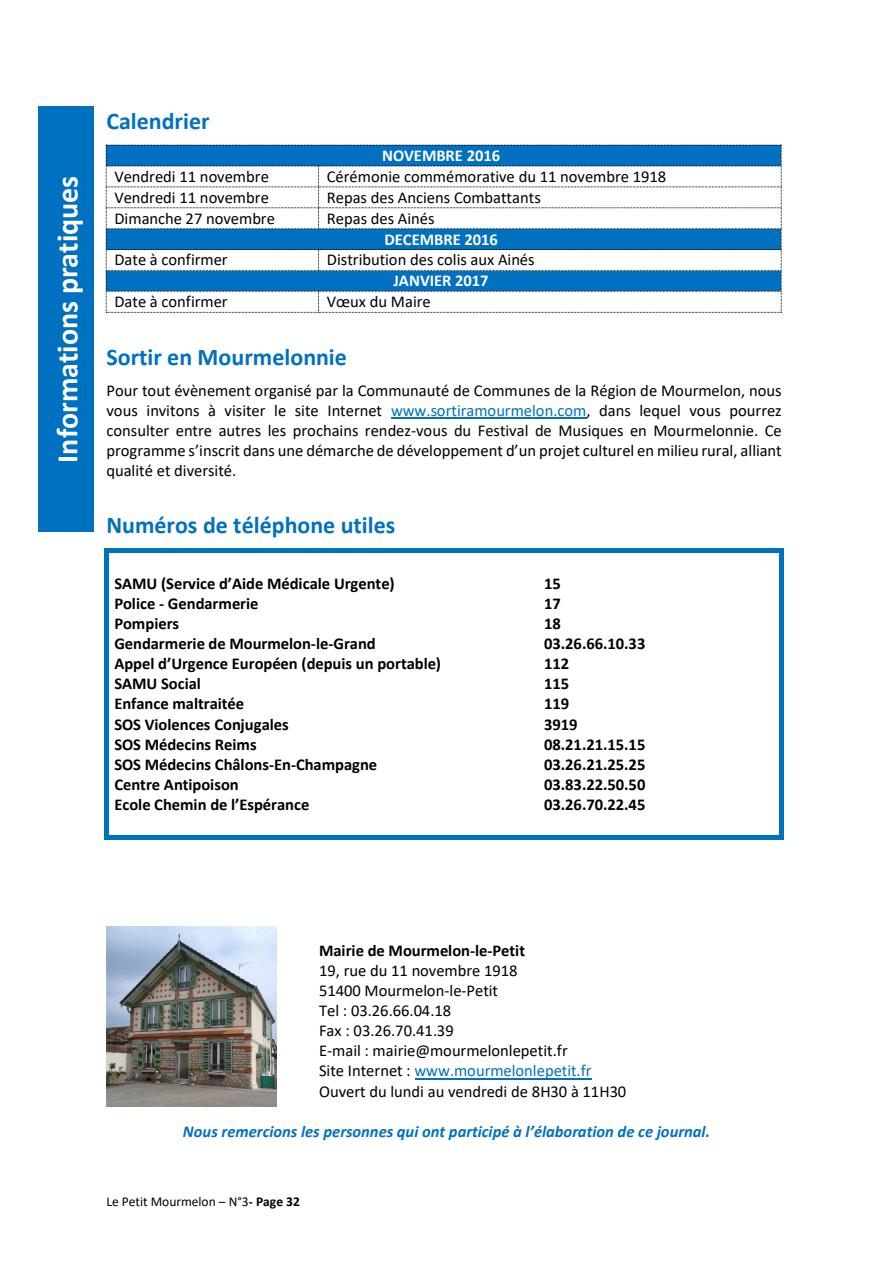
<style>
.page{position:relative;width:893px;height:1263px;background:#fff}
.page>*{position:absolute;margin:0;border:0;box-sizing:border-box;transform-origin:0 0}
.t1{font:700 30px "Calibri";color:#fff}
.t2{font:700 24px "Calibri";color:#0070c0}
.t3{font:16.5px/20.1px "Calibri";color:#000}
.t4{font:700 16.5px "Calibri";color:#000}
.t5{font:italic 700 16.5px "Calibri";color:#0070c0}
.t6{font:700 16.5px "Calibri";color:#fff}
.t7{font:13.5px "Calibri";color:#000}
.s1{font-weight:700;color:#fff}
.s2{color:#0070c0}
.s3{font-weight:700}
</style>
<div class="page">
<div style="left:38px;top:107px;width:56px;height:425px;background:#0070c0"></div>
<hr style="left:391px;top:417px;width:195px;height:2px;background:#0070c0">
<hr style="left:415px;top:1078px;width:177px;height:1px;background:#0070c0">
<svg style="left:106px;top:145px;width:676px;height:168px"></svg>
<svg style="left:104px;top:548px;width:5px;height:5px"></svg>
<div style="left:109px;top:548px;width:427px;height:5px;background:#0070c0"></div>
<svg style="left:536px;top:548px;width:4px;height:5px"></svg>
<div style="left:540px;top:548px;width:239px;height:5px;background:#0070c0"></div>
<svg style="left:779px;top:548px;width:5px;height:5px"></svg>
<div style="left:104px;top:553px;width:5px;height:20px;background:#0070c0"></div>
<div style="left:779px;top:553px;width:5px;height:20px;background:#0070c0"></div>
<div style="left:104px;top:573px;width:5px;height:20px;background:#0070c0"></div>
<div style="left:779px;top:573px;width:5px;height:20px;background:#0070c0"></div>
<div style="left:104px;top:593px;width:5px;height:20px;background:#0070c0"></div>
<div style="left:779px;top:593px;width:5px;height:20px;background:#0070c0"></div>
<div style="left:104px;top:613px;width:5px;height:20px;background:#0070c0"></div>
<div style="left:779px;top:613px;width:5px;height:20px;background:#0070c0"></div>
<div style="left:104px;top:633px;width:5px;height:20px;background:#0070c0"></div>
<div style="left:779px;top:633px;width:5px;height:20px;background:#0070c0"></div>
<div style="left:104px;top:653px;width:5px;height:21px;background:#0070c0"></div>
<div style="left:779px;top:653px;width:5px;height:21px;background:#0070c0"></div>
<div style="left:104px;top:674px;width:5px;height:20px;background:#0070c0"></div>
<div style="left:779px;top:674px;width:5px;height:20px;background:#0070c0"></div>
<div style="left:104px;top:694px;width:5px;height:20px;background:#0070c0"></div>
<div style="left:779px;top:694px;width:5px;height:20px;background:#0070c0"></div>
<div style="left:104px;top:714px;width:5px;height:20px;background:#0070c0"></div>
<div style="left:779px;top:714px;width:5px;height:20px;background:#0070c0"></div>
<div style="left:104px;top:734px;width:5px;height:20px;background:#0070c0"></div>
<div style="left:779px;top:734px;width:5px;height:20px;background:#0070c0"></div>
<div style="left:104px;top:754px;width:5px;height:20px;background:#0070c0"></div>
<div style="left:779px;top:754px;width:5px;height:20px;background:#0070c0"></div>
<div style="left:104px;top:774px;width:5px;height:21px;background:#0070c0"></div>
<div style="left:779px;top:774px;width:5px;height:21px;background:#0070c0"></div>
<div style="left:104px;top:795px;width:5px;height:20px;background:#0070c0"></div>
<div style="left:779px;top:795px;width:5px;height:20px;background:#0070c0"></div>
<div style="left:104px;top:815px;width:5px;height:20px;background:#0070c0"></div>
<svg style="left:104px;top:835px;width:5px;height:4px"></svg>
<hr style="left:109px;top:835px;width:427px;height:4px;background:#0070c0">
<svg style="left:536px;top:835px;width:3px;height:4px"></svg>
<hr style="left:539px;top:835px;width:240px;height:4px;background:#0070c0">
<div style="left:779px;top:815px;width:5px;height:20px;background:#0070c0"></div>
<svg style="left:779px;top:835px;width:5px;height:4px"></svg>
<img style="left:106px;top:927px;width:170px;height:180px">
<p class="t1" style="left:46px;top:463px;width:288px;rotate:-90deg">Informations pratiques</p>
<p class="t2" style="left:106px;top:104px;width:105px">Calendrier</p>
<p class="t6" style="left:382px;top:144px;width:120px">NOVEMBRE 2016</p>
<p class="t3" style="left:114px;top:166px;width:156px">Vendredi 11 novembre</p>
<p class="t3" style="left:327px;top:166px;width:341px">Cérémonie commémorative du 11 novembre 1918</p>
<p class="t3" style="left:114px;top:187px;width:156px">Vendredi 11 novembre</p>
<p class="t3" style="left:327px;top:187px;width:215px">Repas des Anciens Combattants</p>
<p class="t3" style="left:114px;top:208px;width:162px">Dimanche 27 novembre</p>
<p class="t3" style="left:384px;top:207px;width:115px;line-height:20.9px;text-indent:-58px">Repas des Ainés<br><span class="s1">DECEMBRE 2016</span></p>
<p class="t3" style="left:114px;top:249px;width:115px">Date à confirmer</p>
<p class="t3" style="left:394px;top:249px;width:143px;line-height:21px;text-indent:-67px">Distribution des colis aux Ainés<br><span class="s1">JANVIER 2017</span></p>
<p class="t3" style="left:114px;top:291px;width:115px">Date à confirmer</p>
<p class="t3" style="left:327px;top:291px;width:105px">Vœux du Maire</p>
<p class="t2" style="left:106px;top:340px;width:242px">Sortir en Mourmelonnie</p>
<p class="t3" style="left:106px;top:380px;width:677px;text-align:justify">Pour tout évènement organisé par la Communauté de Communes de la Région de Mourmelon, nous vous invitons à visiter le site Internet <span class="s2">www.sortiramourmelon.com</span>, dans lequel vous pourrez consulter entre autres les prochains rendez-vous du Festival de Musiques en Mourmelonnie. Ce programme s’inscrit dans une démarche de développement d’un projet culturel en milieu rural, alliant qualité et diversité.</p>
<p class="t2" style="left:106px;top:508px;width:290px">Numéros de téléphone utiles</p>
<p class="t4" style="left:114px;top:571px;width:282px">SAMU (Service d’Aide Médicale Urgente)</p>
<p class="t4" style="left:544px;top:571px;width:18px">15</p>
<p class="t4" style="left:114px;top:592px;width:146px">Police - Gendarmerie</p>
<p class="t4" style="left:544px;top:592px;width:18px">17</p>
<p class="t4" style="left:114px;top:612px;width:66px">Pompiers</p>
<p class="t4" style="left:544px;top:612px;width:18px">18</p>
<p class="t4" style="left:114px;top:632px;width:263px">Gendarmerie de Mourmelon-le-Grand</p>
<p class="t4" style="left:544px;top:632px;width:103px">03.26.66.10.33</p>
<p class="t4" style="left:114px;top:652px;width:328px">Appel d’Urgence Européen (depuis un portable)</p>
<p class="t4" style="left:544px;top:652px;width:27px">112</p>
<p class="t4" style="left:114px;top:672px;width:88px">SAMU Social</p>
<p class="t4" style="left:544px;top:672px;width:27px">115</p>
<p class="t4" style="left:114px;top:692px;width:131px">Enfance maltraitée</p>
<p class="t4" style="left:544px;top:692px;width:27px">119</p>
<p class="t4" style="left:114px;top:712px;width:176px">SOS Violences Conjugales</p>
<p class="t4" style="left:544px;top:712px;width:35px">3919</p>
<p class="t4" style="left:114px;top:732px;width:144px">SOS Médecins Reims</p>
<p class="t4" style="left:544px;top:732px;width:103px">08.21.21.15.15</p>
<p class="t4" style="left:114px;top:753px;width:264px">SOS Médecins Châlons-En-Champagne</p>
<p class="t4" style="left:544px;top:753px;width:103px">03.26.21.25.25</p>
<p class="t4" style="left:114px;top:773px;width:126px">Centre Antipoison</p>
<p class="t4" style="left:544px;top:773px;width:103px">03.83.22.50.50</p>
<p class="t4" style="left:114px;top:793px;width:197px">Ecole Chemin de l’Espérance</p>
<p class="t4" style="left:544px;top:793px;width:103px">03.26.70.22.45</p>
<p class="t3" style="left:319px;top:940px;width:309px"><span class="s3">Mairie de Mourmelon-le-Petit<br></span>19, rue du 11 novembre 1918<br>51400 Mourmelon-le-Petit<br>Tel : 03.26.66.04.18<br>Fax : 03.26.70.41.39<br>E-mail : mairie@mourmelonlepetit.fr<br>Site Internet : <span class="s2">www.mourmelonlepetit.fr<br></span>Ouvert du lundi au vendredi de 8H30 à 11H30</p>
<p class="t5" style="left:183px;top:1120px;width:529px">Nous remercions les personnes qui ont participé à l’élaboration de ce journal.</p>
<p class="t7" style="left:106px;top:1192px;width:195px">Le Petit Mourmelon – N°3<span class="s3">- Page 32</span></p>
</div>
